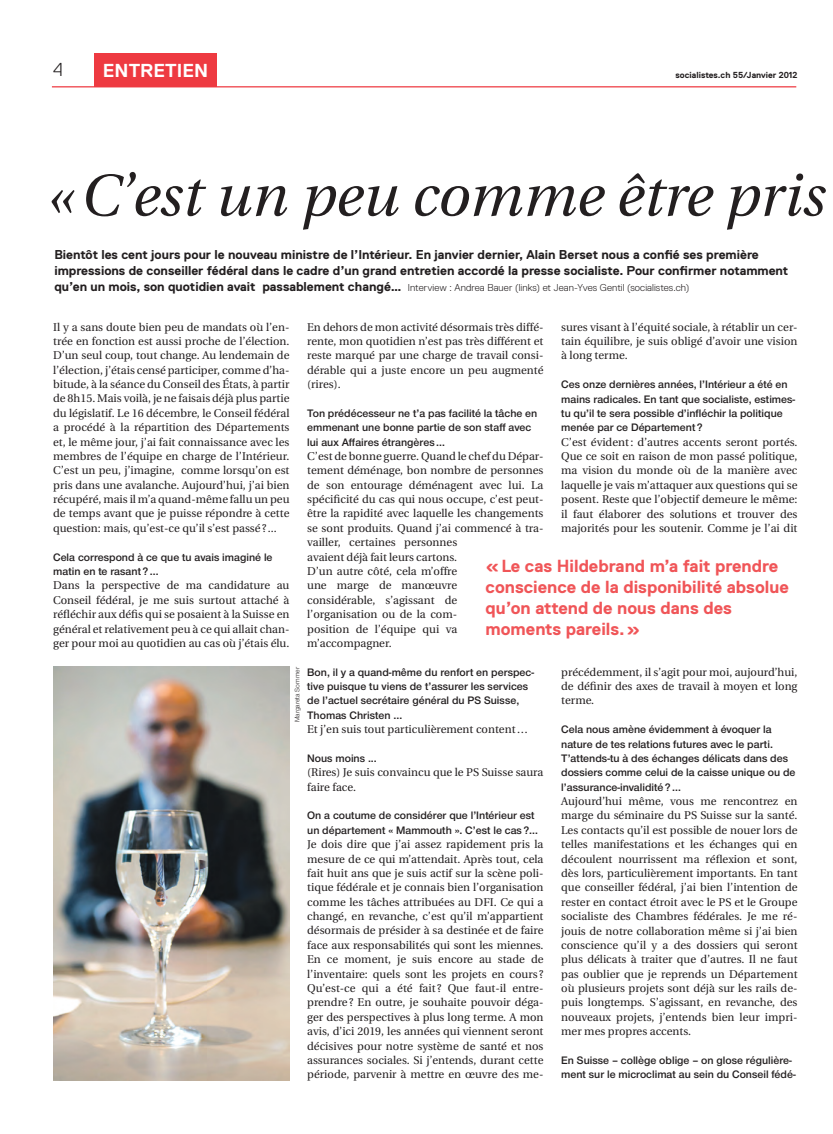
<style>
.page{position:relative;width:833px;height:1134px;background:#fff}
.page>*{position:absolute;margin:0;border:0;box-sizing:border-box;transform-origin:0 0}
.t1{font:italic 58.75px "Utopia";color:#231f20}
.t2{font:700 18.75px "Replica";color:#fff}
.t3{font:300 18.75px "Replica";color:#231f20}
.t4{font:700 17.5px/21px "Replica";color:#f05558}
.t5{font:700 12.75px/16.2px "Replica";color:#231f20}
.t6{font:11.25px/14.4px "Utopia";color:#231f20;text-align:justify}
.t7{font:11.25px/14.4px "Nimbus San Nov Sem Bol";color:#231f20}
.t8{font:300 10px "Replica";letter-spacing:.01em;color:#231f20}
.t9{font:700 8.75px "Replica";color:#231f20}
.t10{font:6.88px "Nimbus San Nov";color:#231f20}
.s1{font-weight:700;font-size:12.75px}
</style>
<div class="page">
<div style="left:94px;top:53px;width:123px;height:34px;background:#ee3a41"></div>
<hr style="left:52px;top:86px;width:744px;height:1px;background:#ee3a41">
<img style="left:53px;top:667px;width:236px;height:414px">
<h2 class="t3" style="left:53px;top:59px;width:11px">4</h2>
<h2 class="t2" style="left:103px;top:60px;width:107px">entretien</h2>
<p class="t9" style="left:675px;top:70px;width:123px">socialistes.ch 55/Janvier 2012</p>
<h1 class="t1" style="left:47px;top:163px;width:780px">«C’est un peu comme être pris</h1>
<p class="t5" style="left:54px;top:246px;width:735px">Bientôt les cent jours pour le nouveau ministre de l’I ntérieur. En janvier dernier, Alain Berset nous a confié ses première impressions de conseiller fédéral dans le cadre d’un grand entretien accordé la presse socialiste. Pour confirmer notamment</p>
<p class="t8" style="left:54px;top:282px;width:636px"><span class="s1">qu’en un mois, son quotidien avait passablement changé…</span> Interview : Andrea Bauer (links) et Jean-Yves Gentil (socialistes.ch)</p>
<p class="t6" style="left:307px;top:320px;width:238px">En dehors de mon activité désormais très diffé&shy;rente, mon quotidien n’est pas très différent et reste marqué par une charge de travail consi&shy;dérable qui a juste encore un peu augmenté (rires).</p>
<p class="t7" style="left:307px;top:406px;width:232px">Ton prédécesseur ne t’a pas facilité la tâche en emmenant une bonne partie de son staff avec lui aux Affaires étrangères…</p>
<p class="t6" style="left:307px;top:449px;width:238px;text-align:left">C’est de bonne guerre. Quand le chef du Dépar&shy;tement déménage, bon nombre de personnes de son entourage déménagent avec lui. La spécificité du cas qui nous occupe, c’est peut&shy;être la rapidité avec laquelle les changements se sont produits. Quand j’ai commencé à tra&shy;vailler, certaines personnes<br>avaient déjà fait leurs cartons.<br>D’un autre côté, cela m’offre<br>une marge de manœuvre<br>considérable, s’agissant de<br>l’organisation ou de la com-<br>position de l’équipe qui va m’accompagner.</p>
<p class="t7" style="left:307px;top:665px;width:228px">Bon, il y a quand-même du renfort en perspec&shy;tive puisque tu viens de t’assurer les services de l’actuel secrétaire général du PS Suisse, Thomas Christen …</p>
<p class="t6" style="left:307px;top:722px;width:222px">Et j’en suis tout particulièrement content…</p>
<p class="t7" style="left:307px;top:751px;width:71px">Nous moins ...</p>
<p class="t6" style="left:307px;top:765px;width:238px">(Rires) Je suis convaincu que le PS Suisse saura faire face.</p>
<p class="t7" style="left:307px;top:808px;width:232px">On a coutume de considérer que l’Intérieur est un département « Mammouth ». C’est le cas?…</p>
<p class="t6" style="left:307px;top:837px;width:238px">Je dois dire que j’ai assez rapidement pris la mesure de ce qui m’attendait. Après tout, cela fait huit ans que je suis actif sur la scène poli&shy;tique fédérale et je connais bien l’organisation comme les tâches attribuées au DFI. Ce qui a changé, en revanche, c’est qu’il m’appartient désormais de présider à sa destinée et de faire face aux responsabilités qui sont les miennes.<br>En ce moment, je suis encore au stade de l’inventaire: quels sont les projets en cours ?<br>Qu’est-ce qui a été fait? Que faut-il entre&shy;prendre? En outre, je souhaite pouvoir déga&shy;ger des perspectives à plus long terme. A mon avis, d’ici 2019, les années qui viennent seront décisives pour notre système de santé et nos assurances sociales. Si j’entends, durant cette période, parvenir à mettre en œuvre des me-</p>
<p class="t6" style="left:53px;top:320px;width:238px">Il y a sans doute bien peu de mandats où l’en&shy;trée en fonction est aussi proche de l’élection.<br>D’un seul coup, tout change. Au lendemain de l’élection, j’étais censé participer, comme d’ha&shy;bitude, à la séance du Conseil des États, à partir de 8h15. Mais voilà, je ne faisais déjà plus partie du législatif. Le 16 décembre, le Conseil fédéral a procédé à la répartition des Départements et, le même jour, j’ai fait connaissance avec les membres de l’équipe en charge de l’Intérieur.<br>C’est un peu, j’imagine, comme lorsqu’on est pris dans une avalanche. Aujourd’hui, j’ai bien récupéré, mais il m’a quand-même fallu un peu de temps avant que je puisse répondre à cette question: mais, qu’est-ce qu’il s’est passé?...</p>
<p class="t7" style="left:53px;top:550px;width:221px">Cela correspond à ce que tu avais imaginé le matin en te rasant?…</p>
<p class="t6" style="left:53px;top:579px;width:238px">Dans la perspective de ma candidature au Conseil fédéral, je me suis surtout attaché à réfléchir aux défis qui se posaient à la Suisse en général et relativement peu à ce qui allait chan&shy;ger pour moi au quotidien au cas où j’étais élu.</p>
<p class="t6" style="left:561px;top:320px;width:238px">sures visant à l’équité sociale, à rétablir un cer&shy;tain équilibre, je suis obligé d’avoir une vision à long terme.</p>
<p class="t7" style="left:561px;top:377px;width:236px">Ces onze dernières années, l’Intérieur a été en mains radicales. En tant que socialiste, estimes&shy;tu qu’il te sera possible d’infléchir la politique menée par ce Département?</p>
<p class="t6" style="left:561px;top:435px;width:238px">C’est évident: d’autres accents seront portés.<br>Que ce soit en raison de mon passé politique, ma vision du monde où de la manière avec laquelle je vais m’attaquer aux questions qui se posent. Reste que l’objectif demeure le même: il faut élaborer des solutions et trouver des majorités pour les soutenir. Comme je l’ai dit</p>
<h3 class="t4" style="left:485px;top:555px;width:305px">« Le cas Hildebrand m’a fait prendre conscience de la disponibilité absolue qu’on attend de nous dans des moments pareils.»</h3>
<p class="t10" style="left:293px;top:722px;width:57px;rotate:-90deg">Margareta Sommer</p>
<p class="t6" style="left:561px;top:665px;width:238px">précédemment, il s’agit pour moi, aujourd’hui, de définir des axes de travail à moyen et long terme.</p>
<p class="t7" style="left:561px;top:722px;width:236px">Cela nous amène évidemment à évoquer la nature de tes relations futures avec le parti.<br>T’attends-tu à des échanges délicats dans des dossiers comme celui de la caisse unique ou de l’assurance-invalidité?…</p>
<p class="t6" style="left:561px;top:794px;width:238px">Aujourd’hui même, vous me rencontrez en marge du séminaire du PS Suisse sur la santé.<br>Les contacts qu’il est possible de nouer lors de telles manifestations et les échanges qui en découlent nourrissent ma réflexion et sont, dès lors, particulièrement importants. En tant que conseiller fédéral, j’ai bien l’intention de rester en contact étroit avec le PS et le Groupe socialiste des Chambres fédérales. Je me ré&shy;jouis de notre collaboration même si j’ai bien conscience qu’il y a des dossiers qui seront plus délicats à traiter que d’autres. Il ne faut pas oublier que je reprends un Département où plusieurs projets sont déjà sur les rails de&shy;puis longtemps. S’agissant, en revanche, des nouveaux projets, j’entends bien leur impri&shy;mer mes propres accents.</p>
<p class="t7" style="left:561px;top:1053px;width:236px">En Suisse – collège oblige – on glose régulière&shy;ment sur le microclimat au sein du Conseil fédé-</p>
</div>
